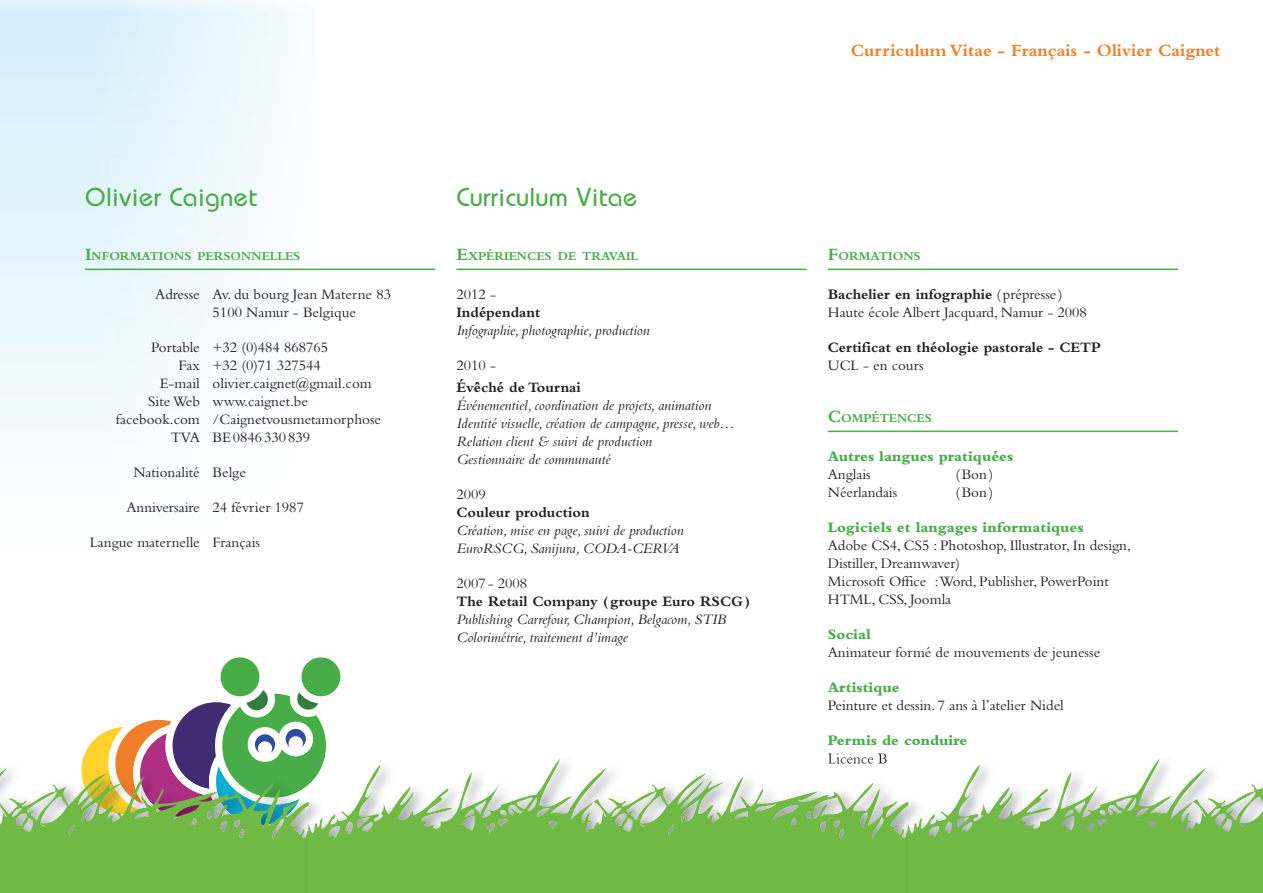
<style>
.page{position:relative;width:1263px;height:893px;background:#fff}
.page>*{position:absolute;margin:0;border:0;box-sizing:border-box;transform-origin:0 0}
.t1{font:27px "Opal";color:#48ac47}
.t2{font:700 18px "Bembo";color:#f17e29}
.t3{font:15px/18px "Bembo";color:#231f20}
.t4{font:italic 15px/18px "Bembo";color:#231f20}
.t5{font:700 15px "Bembo";color:#231f20}
.t6{font:800 15px "Bembo";color:#48ac47}
.t7{font:700 12.6px "Bembo";color:#48ac47}
.s1{font-size:18px}
.s2{font-weight:700}
</style>
<div class="page">
<hr style="left:85px;top:269px;width:350px;height:1px;background:#48ac47">
<hr style="left:456px;top:269px;width:350px;height:1px;background:#48ac47">
<hr style="left:828px;top:269px;width:350px;height:1px;background:#48ac47">
<hr style="left:828px;top:431px;width:350px;height:1px;background:#48ac47">
<svg style="left:0;top:657px;width:341px;height:236px"></svg>
<img style="left:829px;top:755px;width:58px;height:3px">
<img style="left:325px;top:755px;width:7px;height:3px">
<img style="left:305px;top:788px;width:3px;height:14px">
<img style="left:305px;top:755px;width:20px;height:32px">
<img style="left:305px;top:802px;width:3px;height:91px">
<svg style="left:308px;top:758px;width:597px;height:135px;fill:#6fb944"></svg>
<img style="left:905px;top:802px;width:3px;height:91px">
<svg style="left:908px;top:758px;width:355px;height:135px;fill:#6fb944"></svg>
<h1 class="t1" style="left:85px;top:181px;width:174px">Olivier Caignet</h1>
<p class="t7" style="left:85px;top:249px;width:217px"><span class="s1">I</span>NFORMATIONS PERSONNELLES</p>
<p class="t3" style="left:213px;top:285px;width:180px;text-indent:-57px">Adresse Av. du bourg Jean Materne 83<br>5100 Namur - Belgique</p>
<p class="t3" style="left:151px;top:338px;width:179px">Portable +32 (0)484 868765</p>
<p class="t3" style="left:179px;top:356px;width:144px">Fax +32 (0)71 327544</p>
<p class="t3" style="left:160px;top:374px;width:214px">E-mail olivier.caignet@gmail.com</p>
<p class="t3" style="left:148px;top:392px;width:161px">Site Web www.caignet.be</p>
<p class="t3" style="left:116px;top:410px;width:267px">facebook.com /Caignetvousmetamorphose</p>
<p class="t3" style="left:171px;top:428px;width:141px">TVA BE 0846 330 839</p>
<p class="t3" style="left:133px;top:463px;width:114px">Nationalité Belge</p>
<p class="t3" style="left:126px;top:498px;width:179px">Anniversaire 24 février 1987</p>
<p class="t3" style="left:90px;top:533px;width:172px">Langue maternelle Français</p>
<h1 class="t1" style="left:456px;top:181px;width:183px">Curriculum Vitae</h1>
<p class="t7" style="left:456px;top:249px;width:183px"><span class="s1">E</span>XPÉRIENCES DE TRAVAIL</p>
<p class="t3" style="left:456px;top:285px;width:41px">2012 -</p>
<p class="t5" style="left:456px;top:304px;width:85px">Indépendant</p>
<p class="t4" style="left:456px;top:321px;width:195px">Infographie, photographie, production</p>
<p class="t3" style="left:456px;top:356px;width:41px">2010 -</p>
<p class="t5" style="left:456px;top:379px;width:126px">Évêché de Tournai</p>
<p class="t4" style="left:456px;top:396px;width:280px">Événementiel, coordination de projets, animation Identité visuelle, création de campagne, presse, web… Relation client &amp; suivi de production<br>Gestionnaire de communauté</p>
<p class="t3" style="left:456px;top:485px;width:31px">2009</p>
<p class="t5" style="left:456px;top:504px;width:135px">Couleur production</p>
<p class="t4" style="left:456px;top:521px;width:229px">Création, mise en page, suivi de production<br>EuroRSCG, Sanijura, CODA-CERVA</p>
<p class="t3" style="left:456px;top:574px;width:72px">2007 - 2008</p>
<p class="t5" style="left:456px;top:593px;width:295px">The Retail Company ( groupe Euro RSCG )</p>
<p class="t4" style="left:456px;top:610px;width:271px">Publishing Carrefour, Champion, Belgacom, STIB<br>Colorimétrie, traitement d’image</p>
<p class="t2" style="left:851px;top:41px;width:371px">Curriculum Vitae - Français - Olivier Caignet</p>
<p class="t7" style="left:828px;top:249px;width:94px"><span class="s1">F</span>ORMATIONS</p>
<p class="t3" style="left:828px;top:285px;width:261px"><span class="s2">Bachelier en infographie</span> ( prépresse )<br>Haute école Albert Jacquard, Namur - 2008</p>
<p class="t5" style="left:828px;top:339px;width:275px">Certificat en théologie pastorale - CETP</p>
<p class="t3" style="left:828px;top:356px;width:97px">UCL - en cours</p>
<p class="t7" style="left:828px;top:411px;width:106px"><span class="s1">C</span>OMPÉTENCES</p>
<p class="t6" style="left:828px;top:448px;width:187px">Autres langues pratiquées</p>
<p class="t3" style="left:828px;top:465px;width:44px">Anglais</p>
<p class="t3" style="left:955px;top:465px;width:39px">( Bon )</p>
<p class="t3" style="left:828px;top:483px;width:71px">Néerlandais</p>
<p class="t3" style="left:955px;top:483px;width:39px">( Bon )</p>
<p class="t6" style="left:828px;top:519px;width:257px">Logiciels et langages informatiques</p>
<p class="t3" style="left:828px;top:536px;width:305px">Adobe CS4, CS5 : Photoshop, Illustrator, In design, Distiller, Dreamwaver)<br>Microsoft Office :Word, Publisher, PowerPoint HTML, CSS, Joomla</p>
<p class="t6" style="left:828px;top:626px;width:45px">Social</p>
<p class="t3" style="left:828px;top:643px;width:274px">Animateur formé de mouvements de jeunesse</p>
<p class="t6" style="left:828px;top:679px;width:74px">Artistique</p>
<p class="t3" style="left:828px;top:696px;width:237px">Peinture et dessin. 7 ans à l’atelier Nidel</p>
<p class="t6" style="left:828px;top:732px;width:141px">Permis de conduire</p>
</div>
